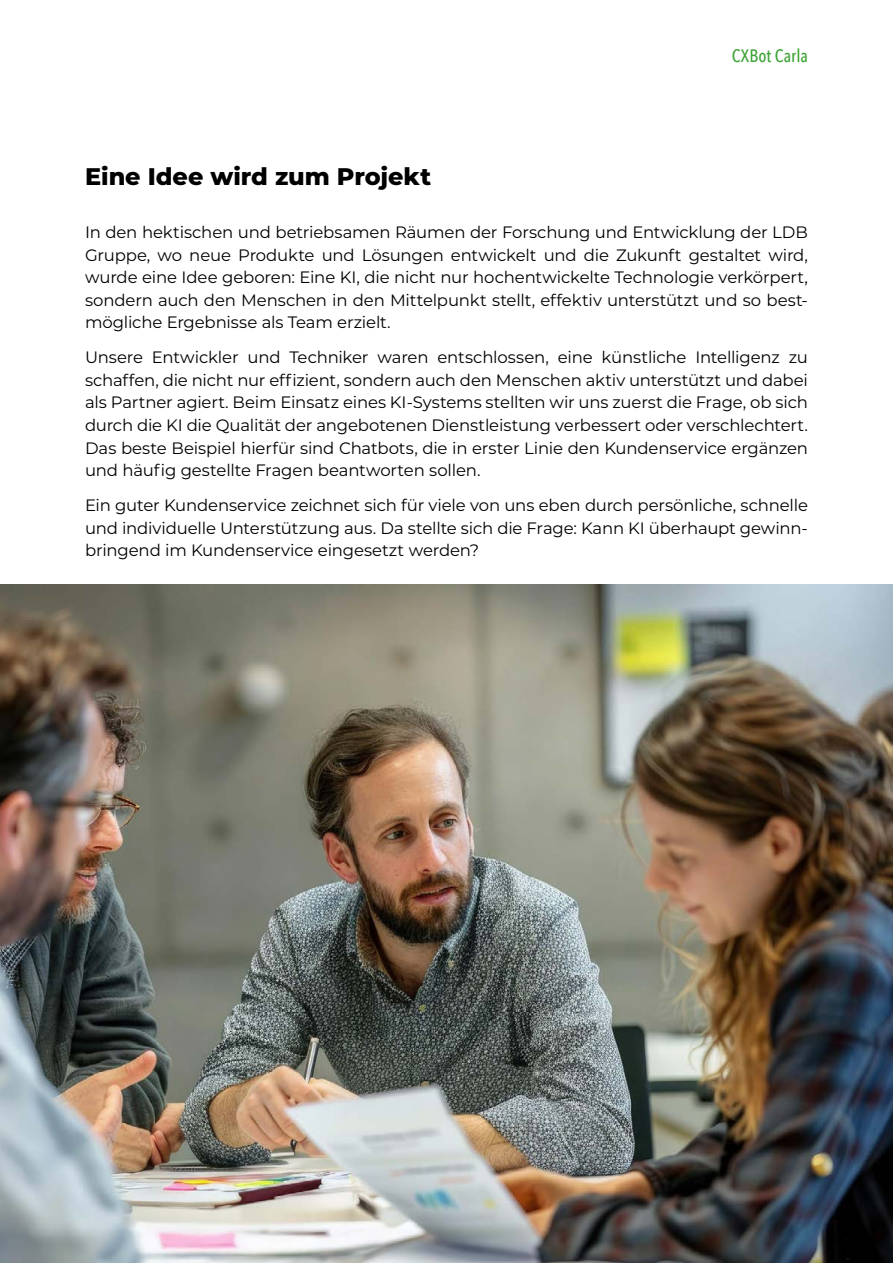
<style>
.page{position:relative;width:893px;height:1263px;background:#fff}
.page>*{position:absolute;margin:0;border:0;box-sizing:border-box;transform-origin:0 0}
.t1{font:800 24px "Montserrat";letter-spacing:-.005em;color:#000}
.t2{font:500 18px "Avenir Next Condensed";letter-spacing:.005em;color:#3da436}
.t3{font:16.5px/22.5px "Montserrat";letter-spacing:-.01em;color:#000;text-align:justify}
</style>
<div class="page">
<img style="left:0;top:584px;width:893px;height:679px">
<p class="t2" style="left:732px;top:45px;width:78px">CXBot Carla</p>
<h1 class="t1" style="left:85px;top:159px;width:348px">Eine Idee wird zum Projekt</h1>
<p class="t3" style="left:85px;top:220px;width:724px">In den hektischen und betriebsamen Räumen der Forschung und Entwicklung der LDB Gruppe, wo neue Produkte und Lösungen entwickelt und die Zukunft gestaltet wird, wurde eine Idee geboren: Eine KI, die nicht nur hochentwickelte Technologie verkörpert, sondern auch den Menschen in den Mittelpunkt stellt, effektiv unterstützt und so best&shy;mögliche Ergebnisse als Team erzielt.</p>
<p class="t3" style="left:85px;top:346px;width:724px">Unsere Entwickler und Techniker waren entschlossen, eine künstliche Intelligenz zu schaffen, die nicht nur effizient, sondern auch den Menschen aktiv unterstützt und dabei als Partner agiert. Beim Einsatz eines KI-Systems stellten wir uns zuerst die Frage, ob sich durch die KI die Qualität der angebotenen Dienstleistung verbessert oder verschlechtert.<br>Das beste Beispiel hierfür sind Chatbots, die in erster Linie den Kundenservice ergänzen und häufig gestellte Fragen beantworten sollen.</p>
<p class="t3" style="left:85px;top:494px;width:724px">Ein guter Kundenservice zeichnet sich für viele von uns eben durch persönliche, schnelle und individuelle Unterstützung aus. Da stellte sich die Frage: Kann KI überhaupt gewinn&shy;bringend im Kundenservice eingesetzt werden?</p>
</div>
